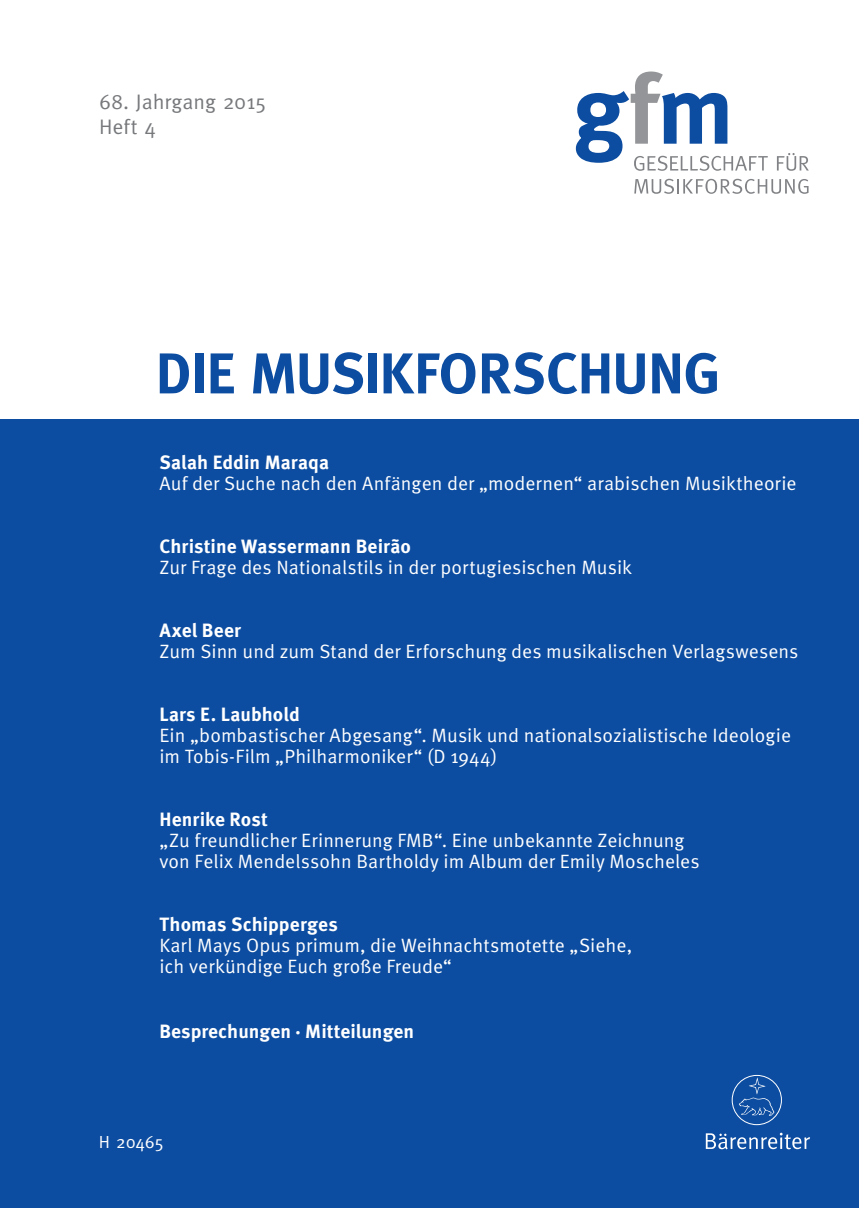
<style>
.page{position:relative;width:859px;height:1213px;background:#fff}
.page>*{position:absolute;margin:0;border:0;box-sizing:border-box;transform-origin:0 0}
.t1{font:700 57.4px "Meta OT";letter-spacing:-.02em;color:#0d4da1}
.t2{font:21px/25.2px "Meta OT Norm";color:#76787b}
.t3{font:19.25px/21px "Meta OT Norm";color:#fff}
.t4{font:700 19.25px "Meta OT";color:#fff}
.t5{font:17.5px "Meta OT Norm";letter-spacing:-.005em;color:#fff}
</style>
<div class="page">
<div style="left:0;top:420px;width:859px;height:788px;background:#0d4da1"></div>
<svg style="left:576px;top:71px;width:191px;height:100px"></svg>
<svg style="left:776px;top:153px;width:32px;height:18px"></svg>
<svg style="left:634px;top:179px;width:174px;height:15px"></svg>
<div style="left:731px;top:1075px;width:50px;height:50px;border:1px solid #fff;border-radius:50%"></div>
<svg style="left:738px;top:1077px;width:36px;height:38px"></svg>
<svg style="left:705px;top:1132px;width:105px;height:17px"></svg>
<p class="t2" style="left:99px;top:89px;width:168px">68. Jahrgang 2015<br>Heft 4</p>
<h1 class="t1" style="left:155px;top:337px;width:566px">DIE MUSIKFORSCHUNG</h1>
<p class="t4" style="left:159px;top:450px;width:171px">Salah Eddin Maraqa</p>
<p class="t3" style="left:159px;top:473px;width:638px">Auf der Suche nach den Anfängen der „modernen“ arabischen Musiktheorie</p>
<p class="t4" style="left:159px;top:534px;width:253px">Christine Wassermann Beirão</p>
<p class="t3" style="left:159px;top:557px;width:474px">Zur Frage des Nationalstils in der portugiesischen Musik</p>
<p class="t4" style="left:159px;top:618px;width:83px">Axel Beer</p>
<p class="t3" style="left:159px;top:641px;width:640px">Zum Sinn und zum Stand der Erforschung des musikalischen Verlagswesens</p>
<p class="t4" style="left:159px;top:702px;width:142px">Lars E. Laubhold</p>
<p class="t3" style="left:159px;top:725px;width:633px">Ein „bombastischer Abgesang“. Musik und nationalsozialistische Ideologie im Tobis-Film „Philharmoniker“ (D 1944)</p>
<p class="t4" style="left:159px;top:807px;width:110px">Henrike Rost</p>
<p class="t3" style="left:159px;top:830px;width:541px">„Zu freundlicher Erinnerung FMB“. Eine unbekannte Zeichnung von Felix Mendelssohn Bartholdy im Album der Emily Moscheles</p>
<p class="t4" style="left:159px;top:912px;width:180px">Thomas Schipperges</p>
<p class="t3" style="left:159px;top:935px;width:474px">Karl Mays Opus primum, die Weihnachtsmotette „Siehe, ich verkündige Euch große Freude“</p>
<p class="t4" style="left:159px;top:1019px;width:256px">Besprechungen · Mitteilungen</p>
<p class="t5" style="left:99px;top:1131px;width:66px">H 20465</p>
</div>
